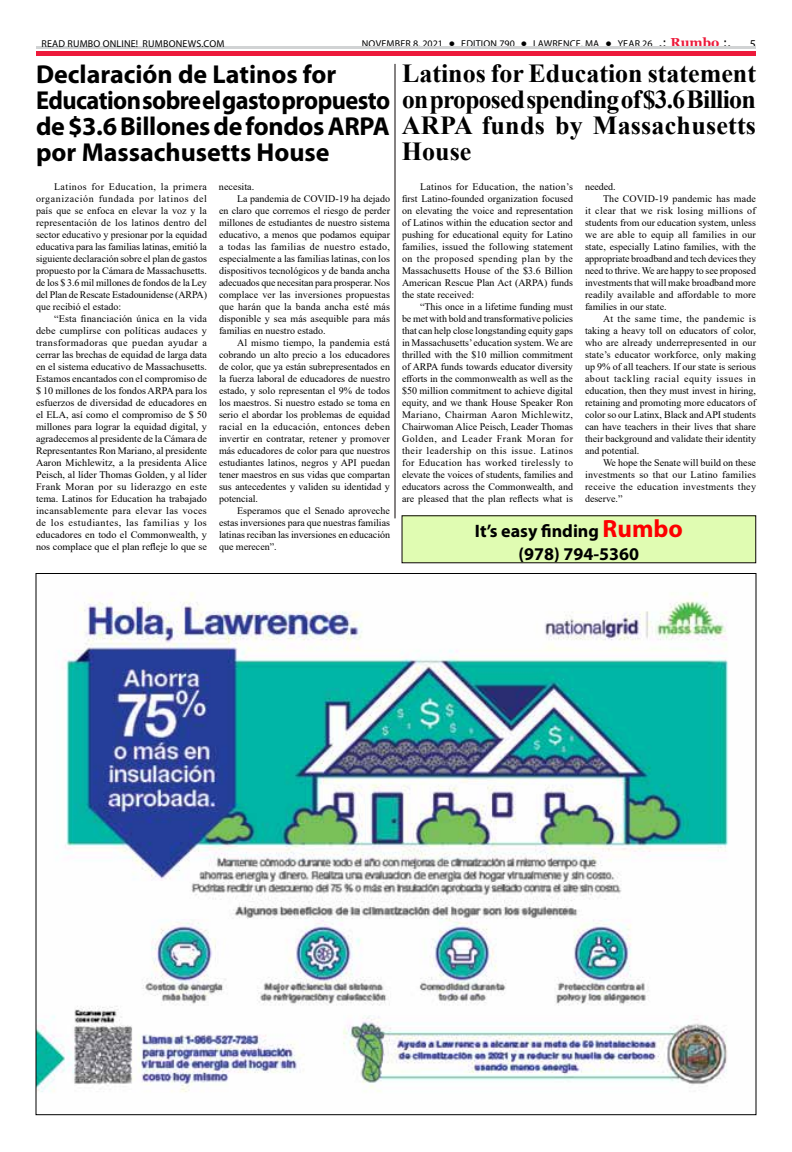
<style>
.page{position:relative;width:792px;height:1152px;background:#fff}
.page>*{position:absolute;margin:0;border:0;box-sizing:border-box;transform-origin:0 0}
.t1{font:700 26px/26px "Myriad Pro";letter-spacing:-.01em;color:#000}
.t2{font:700 26px/26px "Times New Roman";color:#000;text-align:justify}
.t3{font:700 18px/22.5px "Myriad Pro";color:#000;text-align:center}
.t4{font:12px "Myriad Pro";color:#000}
.t5{font:10px/12px "Times New Roman";color:#000;text-align:justify}
.t6{font:10px "Times New Roman";letter-spacing:.03em;color:#000}
.t7{font:10px "Myriad Pro";letter-spacing:.02em;color:#000}
.t8{font:10px "Times New Roman";letter-spacing:.02em;color:#000}
.t9{font:10px "Times New Roman";letter-spacing:.025em;color:#000}
.t10{font:10px "Times New Roman";letter-spacing:.035em;color:#000}
.t11{font:10px "Times New Roman";letter-spacing:.05em;color:#000}
.s1{font-family:"Tahoma";font-weight:700;color:#fff}
.s2{font-family:"Tahoma";font-size:12px}
.s3{font-family:"Georgia";font-weight:700;font-size:13px;color:#ed1a3b}
.s4{font-size:25px;color:#fd0000}
</style>
<div class="page">
<hr style="left:36px;top:52px;width:720px;height:4px;background:#ed1a3b">
<hr style="left:36px;top:46px;width:720px;height:3px;background:#d1d3d4">
<div style="left:402px;top:516px;width:354px;height:47px;background:#e0fcb2"></div>
<img style="left:38px;top:592px;width:690px;height:500px">
<hr style="left:395px;top:64px;width:1px;height:454px;background:#0c0607">
<p class="t7" style="left:41px;top:37px;width:185px">READ RUMBO ONLINE! RUMBONEWS.COM</p>
<p class="t7" style="left:362px;top:37px;width:371px">NOVEMBER 8, 2021 <span class="s1">•</span> EDITION 790 <span class="s1">•</span> LAWRENCE, MA <span class="s1">•</span> YEAR 26 <span class="s2">.:</span> <span class="s3">Rumbo</span> <span class="s2">:.</span></p>
<p class="t4" style="left:750px;top:37px;width:8px">5</p>
<h1 class="t1" style="left:36px;top:61px;width:356px">Declaración de Latinos for<br>Education sobre el gasto propuesto de $3.6 Billones de fondos ARPA por Massachusetts House</h1>
<p class="t5" style="left:36px;top:180px;width:173px;text-indent:18px">Latinos for Education, la primera organización fundada por latinos del país que se enfoca en elevar la voz y la representación de los latinos dentro del sector educativo y presionar por la equidad educativa para las familias latinas, emitió la siguiente declaración sobre el plan de gastos propuesto por la Cámara de Massachusetts. de los $ 3.6 mil millones de fondos de la Ley del Plan de Rescate Estadounidense (ARPA) que recibió el estado:</p>
<p class="t5" style="left:36px;top:312px;width:173px;text-indent:18px">“Esta financiación única en la vida debe cumplirse con políticas audaces y transformadoras que puedan ayudar a cerrar las brechas de equidad de larga data en el sistema educativo de Massachusetts.<br>Estamos encantados con el compromiso de $ 10 millones de los fondos ARPA para los esfuerzos de diversidad de educadores en el ELA, así como el compromiso de $ 50 millones para lograr la equidad digital, y agradecemos al presidente de la Cámara de Representantes Ron Mariano, al presidente Aaron Michlewitz, a la presidenta Alice Peisch, al líder Thomas Golden, y al líder Frank Moran por su liderazgo en este tema. Latinos for Education ha trabajado incansablemente para elevar las voces de los estudiantes, las familias y los educadores en todo el Commonwealth, y nos complace que el plan refleje lo que se</p>
<p class="t5" style="left:219px;top:181px;width:37px">necesita.</p>
<p class="t5" style="left:237px;top:193px;width:155px">La pandemia de COVID-19 ha dejado</p>
<p class="t5" style="left:219px;top:205px;width:173px">en claro que corremos el riesgo de perder</p>
<p class="t5" style="left:219px;top:217px;width:173px">millones de estudiantes de nuestro sistema</p>
<p class="t5" style="left:219px;top:229px;width:173px">educativo, a menos que podamos equipar</p>
<p class="t10" style="left:219px;top:240px;width:172px">a todas las familias de nuestro estado,</p>
<p class="t5" style="left:219px;top:253px;width:172px">especialmente a las familias latinas, con los</p>
<p class="t5" style="left:219px;top:265px;width:173px">dispositivos tecnológicos y de banda ancha</p>
<p class="t5" style="left:219px;top:277px;width:173px">adecuados que necesitan para prosperar. Nos</p>
<p class="t5" style="left:219px;top:289px;width:173px">complace ver las inversiones propuestas</p>
<p class="t8" style="left:219px;top:300px;width:172px">que harán que la banda ancha esté más</p>
<p class="t5" style="left:219px;top:313px;width:173px">disponible y sea más asequible para más</p>
<p class="t5" style="left:219px;top:325px;width:108px">familias en nuestro estado.</p>
<p class="t5" style="left:237px;top:337px;width:155px">Al mismo tiempo, la pandemia está</p>
<p class="t5" style="left:219px;top:349px;width:173px">cobrando un alto precio a los educadores</p>
<p class="t5" style="left:219px;top:361px;width:173px">de color, que ya están subrepresentados en</p>
<p class="t5" style="left:219px;top:373px;width:173px">la fuerza laboral de educadores de nuestro</p>
<p class="t5" style="left:219px;top:385px;width:172px">estado, y solo representan el 9% de todos</p>
<p class="t5" style="left:219px;top:397px;width:173px">los maestros. Si nuestro estado se toma en</p>
<p class="t5" style="left:219px;top:409px;width:173px">serio el abordar los problemas de equidad</p>
<p class="t6" style="left:219px;top:420px;width:173px">racial en la educación, entonces deben</p>
<p class="t5" style="left:219px;top:433px;width:172px">invertir en contratar, retener y promover</p>
<p class="t5" style="left:219px;top:445px;width:172px">más educadores de color para que nuestros</p>
<p class="t5" style="left:219px;top:457px;width:173px">estudiantes latinos, negros y API puedan</p>
<p class="t5" style="left:219px;top:469px;width:173px">tener maestros en sus vidas que compartan</p>
<p class="t5" style="left:219px;top:481px;width:172px">sus antecedentes y validen su identidad y</p>
<p class="t5" style="left:219px;top:493px;width:41px">potencial.</p>
<p class="t5" style="left:237px;top:505px;width:154px">Esperamos que el Senado aproveche</p>
<p class="t5" style="left:219px;top:517px;width:173px">estas inversiones para que nuestras familias</p>
<p class="t5" style="left:219px;top:529px;width:173px">latinas reciban las inversiones en educación</p>
<p class="t5" style="left:219px;top:541px;width:59px">que merecen”.</p>
<h1 class="t2" style="left:402px;top:59px;width:356px">Latinos for Education statement on proposed spending of $3.6 Billion ARPA funds by Massachusetts House</h1>
<p class="t5" style="left:402px;top:180px;width:173px;text-indent:18px">Latinos for Education, the nation’s first Latino-founded organization focused on elevating the voice and representation of Latinos within the education sector and pushing for educational equity for Latino families, issued the following statement on the proposed spending plan by the Massachusetts House of the $3.6 Billion American Rescue Plan Act (ARPA) funds the state received:</p>
<p class="t5" style="left:402px;top:300px;width:173px;text-indent:18px">“This once in a lifetime funding must be met with bold and transformative policies that can help close longstanding equity gaps in Massachusetts’ education system. We are thrilled with the $10 million commitment of ARPA funds towards educator diversity efforts in the commonwealth as well as the $50 million commitment to achieve digital equity, and we thank House Speaker Ron Mariano, Chairman Aaron Michlewitz, Chairwoman Alice Peisch, Leader Thomas Golden, and Leader Frank Moran for their leadership on this issue. Latinos for Education has worked tirelessly to elevate the voices of students, families and educators across the Commonwealth, and are pleased that the plan reflects what is</p>
<p class="t5" style="left:585px;top:180px;width:32px">needed.</p>
<p class="t5" style="left:603px;top:192px;width:154px">The COVID-19 pandemic has made</p>
<p class="t6" style="left:585px;top:204px;width:172px">it clear that we risk losing millions of</p>
<p class="t5" style="left:585px;top:216px;width:173px">students from our education system, unless</p>
<p class="t8" style="left:585px;top:228px;width:172px">we are able to equip all families in our</p>
<p class="t5" style="left:585px;top:240px;width:173px">state, especially Latino families, with the</p>
<p class="t5" style="left:585px;top:252px;width:173px">appropriate broadband and tech devices they</p>
<p class="t5" style="left:585px;top:264px;width:173px">need to thrive. We are happy to see proposed</p>
<p class="t5" style="left:585px;top:276px;width:172px">investments that will make broadband more</p>
<p class="t5" style="left:585px;top:288px;width:173px">readily available and affordable to more</p>
<p class="t5" style="left:585px;top:300px;width:83px">families in our state.</p>
<p class="t6" style="left:603px;top:312px;width:154px">At the same time, the pandemic is</p>
<p class="t5" style="left:585px;top:324px;width:173px">taking a heavy toll on educators of color,</p>
<p class="t5" style="left:585px;top:336px;width:172px">who are already underrepresented in our</p>
<p class="t5" style="left:585px;top:348px;width:173px">state’s educator workforce, only making</p>
<p class="t5" style="left:585px;top:360px;width:172px">up 9% of all teachers. If our state is serious</p>
<p class="t11" style="left:585px;top:372px;width:172px">about tackling racial equity issues in</p>
<p class="t5" style="left:585px;top:384px;width:173px">education, then they must invest in hiring,</p>
<p class="t5" style="left:585px;top:396px;width:173px">retaining and promoting more educators of</p>
<p class="t5" style="left:585px;top:408px;width:172px">color so our Latinx, Black and API students</p>
<p class="t5" style="left:585px;top:420px;width:173px">can have teachers in their lives that share</p>
<p class="t5" style="left:585px;top:432px;width:173px">their background and validate their identity</p>
<p class="t5" style="left:585px;top:444px;width:56px">and potential.</p>
<p class="t5" style="left:603px;top:456px;width:155px">We hope the Senate will build on these</p>
<p class="t9" style="left:585px;top:468px;width:173px">investments so that our Latino families</p>
<p class="t6" style="left:585px;top:480px;width:173px">receive the education investments they</p>
<p class="t5" style="left:585px;top:492px;width:39px">deserve.”</p>
<h2 class="t3" style="left:475px;top:519px;width:210px">It’s easy finding <span class="s4">Rumbo </span>(978) 794-5360</h2>
</div>
